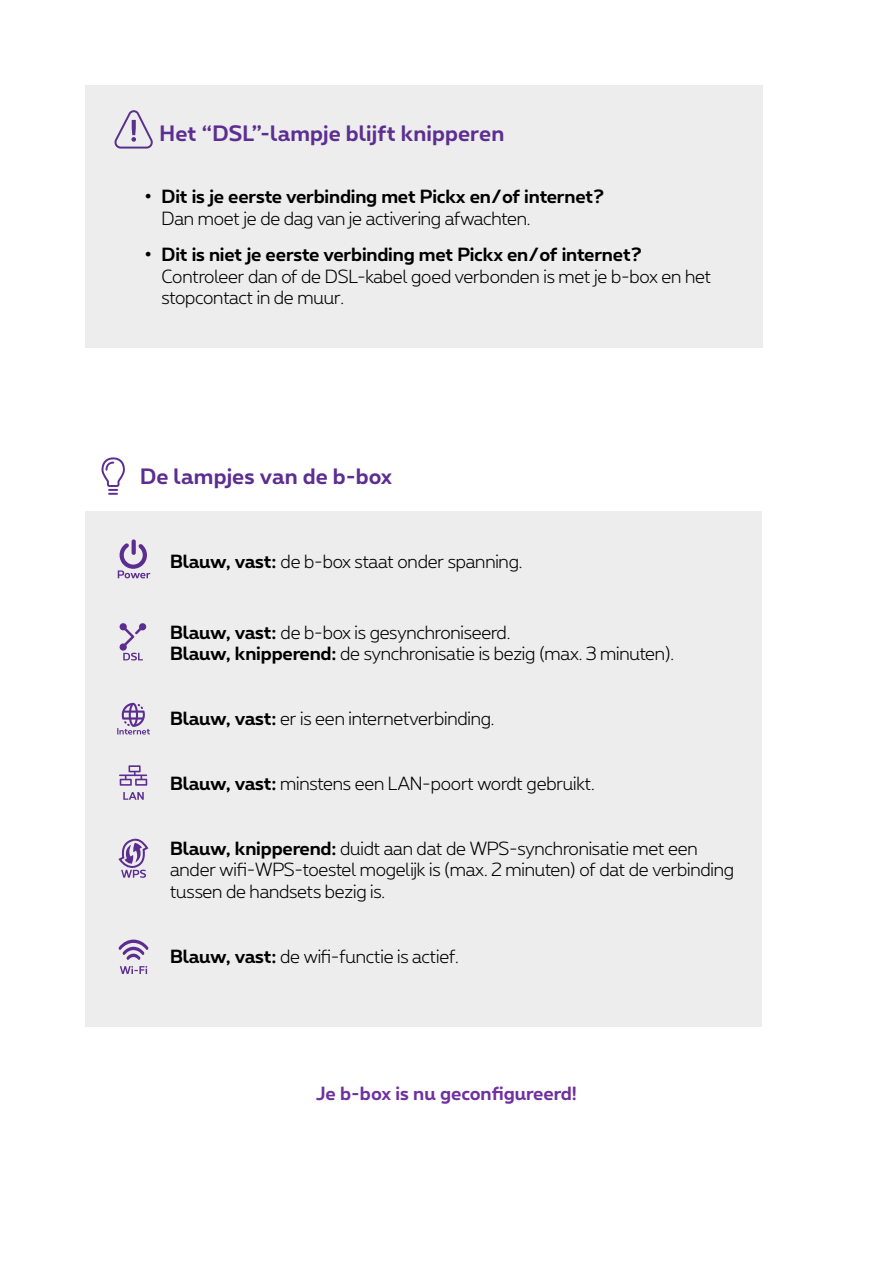
<style>
.page{position:relative;width:893px;height:1263px;background:#fff}
.page>*{position:absolute;margin:0;border:0;box-sizing:border-box;transform-origin:0 0}
.t1{font:700 21px "Proximus";letter-spacing:.005em;color:#5c2e91}
.t2{font:300 18px/21.6px "Proximus";letter-spacing:-.01em;color:#000}
.t3{font:700 18px "Proximus";letter-spacing:-.01em;color:#000}
.t4{font:700 18px "Proximus";color:#7030a0}
.s1{font-weight:700}
</style>
<div class="page">
<div style="left:85px;top:85px;width:677px;height:262px;background:#ededed"></div>
<svg style="left:114px;top:110px;width:39px;height:39px"></svg>
<svg style="left:101px;top:457px;width:24px;height:38px"></svg>
<div style="left:85px;top:512px;width:677px;height:515px;background:#ededed"></div>
<svg style="left:118px;top:543px;width:32px;height:35px"></svg>
<svg style="left:132px;top:539px;width:4px;height:16px"></svg>
<svg style="left:120px;top:623px;width:26px;height:37px"></svg>
<svg style="left:117px;top:703px;width:33px;height:31px"></svg>
<hr style="left:119px;top:774px;width:28px;height:2px;background:#5c2d91">
<svg style="left:120px;top:765px;width:27px;height:21px"></svg>
<svg style="left:123px;top:792px;width:21px;height:8px"></svg>
<svg style="left:118px;top:838px;width:30px;height:40px"></svg>
<svg style="left:119px;top:939px;width:29px;height:21px"></svg>
<svg style="left:120px;top:966px;width:27px;height:8px"></svg>
<p class="t1" style="left:160px;top:118px;width:346px">Het “DSL”-lampje blijft knipperen</p>
<p class="t3" style="left:145px;top:183px;width:461px">• Dit is je eerste verbinding met Pickx en/of internet?</p>
<p class="t2" style="left:162px;top:207px;width:370px">Dan moet je de dag van je activering afwachten.</p>
<p class="t3" style="left:145px;top:241px;width:499px">• Dit is niet je eerste verbinding met Pickx en/of internet?</p>
<p class="t2" style="left:162px;top:264px;width:551px">Controleer dan of de DSL-kabel goed verbonden is met je b-box en het stopcontact in de muur.</p>
<p class="t1" style="left:140px;top:461px;width:254px">De lampjes van de b-box</p>
<p class="t2" style="left:170px;top:549px;width:354px"><span class="s1">Blauw, vast:</span> de b-box staat onder spanning.</p>
<p class="t2" style="left:170px;top:620px;width:506px"><span class="s1">Blauw, vast:</span> de b-box is gesynchroniseerd.<br><span class="s1">Blauw, knipperend:</span> de synchronisatie is bezig (max. 3 minuten).</p>
<p class="t2" style="left:170px;top:707px;width:326px"><span class="s1">Blauw, vast:</span> er is een internetverbinding.</p>
<p class="t2" style="left:170px;top:771px;width:426px"><span class="s1">Blauw, vast:</span> minstens een LAN-poort wordt gebruikt.</p>
<p class="t2" style="left:170px;top:836px;width:565px"><span class="s1">Blauw, knipperend:</span> duidt aan dat de WPS-synchronisatie met een ander wifi-WPS-toestel mogelijk is (max. 2 minuten) of dat de verbinding tussen de handsets bezig is.</p>
<p class="t2" style="left:170px;top:944px;width:290px"><span class="s1">Blauw, vast:</span> de wifi-functie is actief.</p>
<p class="t4" style="left:316px;top:1080px;width:262px">Je b-box is nu geconfigureerd!</p>
</div>
